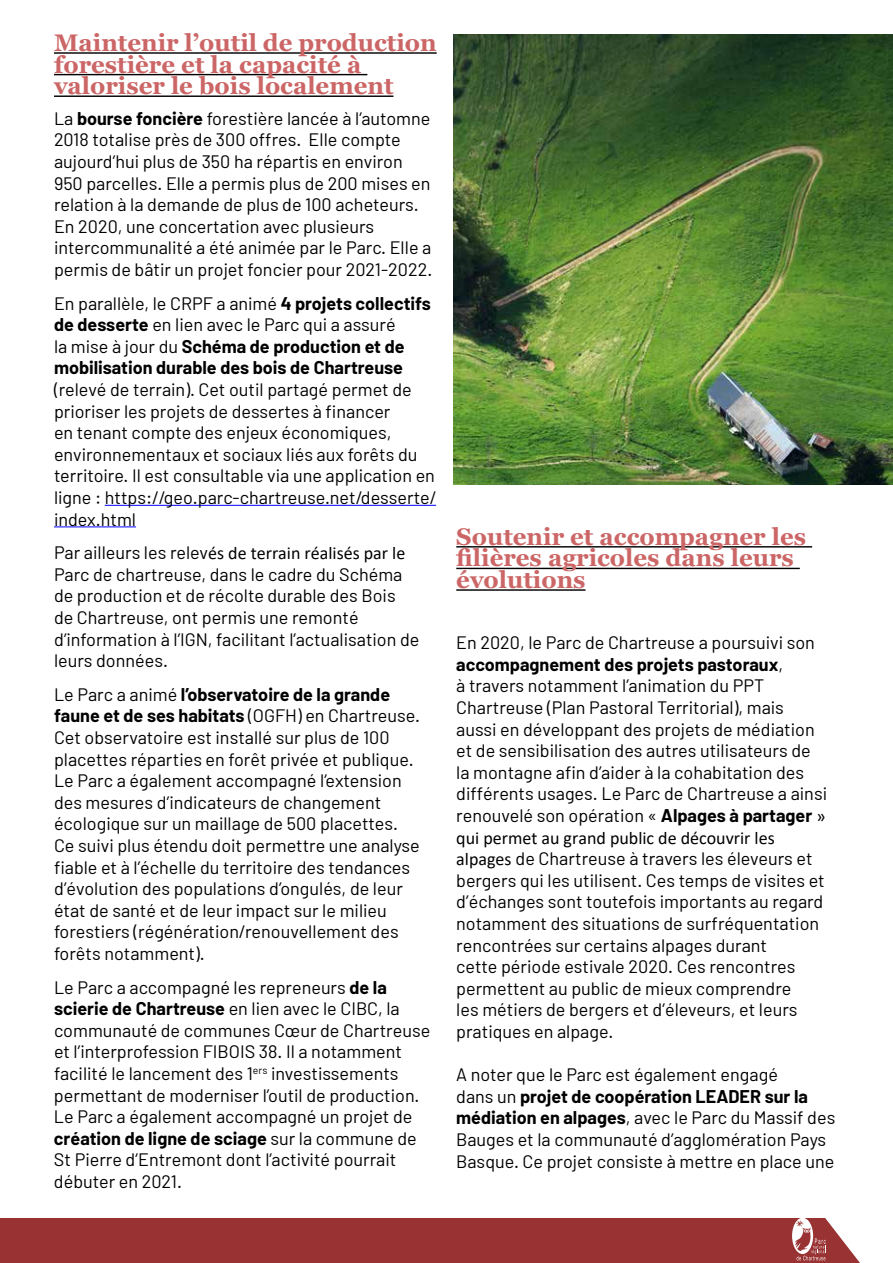
<style>
.page{position:relative;width:893px;height:1263px;background:#fff}
.page>*{position:absolute;margin:0;border:0;box-sizing:border-box;transform-origin:0 0}
.t1{font:700 24px/21.6px "Georgia";color:#c66}
.t2{font:18px/21.6px "Barlow";color:#000}
.t3{font:700 18px/21.6px "Barlow";color:#000}
.t4{font:18px "Calibri";color:#000}
.s1{font-weight:700}
.s2{font-weight:400}
.s3{font-family:"Barlow"}
.s4{font-family:"Calibri"}
</style>
<div class="page">
<div style="left:0;top:1218px;width:860px;height:45px;background:#933"></div>
<svg style="left:792px;top:1218px;width:68px;height:45px"></svg>
<hr style="left:54px;top:52px;width:383px;height:2px;background:#000">
<hr style="left:54px;top:74px;width:313px;height:1px;background:#000">
<hr style="left:54px;top:95px;width:339px;height:2px;background:#000">
<hr style="left:105px;top:505px;width:331px;height:1px;background:#00f">
<hr style="left:54px;top:526px;width:82px;height:1px;background:#00f">
<hr style="left:456px;top:546px;width:356px;height:1px;background:#000">
<hr style="left:456px;top:568px;width:344px;height:1px;background:#000">
<hr style="left:456px;top:589px;width:129px;height:2px;background:#000">
<img style="left:454px;top:34px;width:439px;height:450px">
<h1 class="t1" style="left:54px;top:32px;width:384px">Maintenir l’outil de production forestière et la capacité à valoriser le bois localement</h1>
<p class="t2" style="left:54px;top:107px;width:380px">La <span class="s1">bourse foncière</span> forestière lancée à l’automne 2018 totalise près de 300 offres. Elle compte aujourd’hui plus de 350 ha répartis en environ 950 parcelles. Elle a permis plus de 200 mises en relation à la demande de plus de 100 acheteurs.<br>En 2020, une concertation avec plusieurs intercommunalité a été animée par le Parc. Elle a permis de bâtir un projet foncier pour 2021-2022.</p>
<p class="t3" style="left:54px;top:292px;width:378px"><span class="s2">En parallèle, le CRPF a animé</span> 4 projets collectifs de desserte <span class="s2">en lien avec le Parc qui a assuré<br>la mise à jour du</span> Schéma de production et de mobilisation durable des bois de Chartreuse</p>
<p class="t2" style="left:54px;top:378px;width:384px">(relevé de terrain). Cet outil partagé permet de prioriser les projets de dessertes à financer<br>en tenant compte des enjeux économiques, environnementaux et sociaux liés aux forêts du territoire. Il est consultable via une application en ligne : https://geo.parc-chartreuse.net/desserte/ index.html</p>
<p class="t4" style="left:54px;top:541px;width:353px"><span class="s3">Par ailleurs les relev</span>és de terrain réalisés par le</p>
<p class="t2" style="left:54px;top:563px;width:367px">Parc de chartreuse, dans le cadre du Schéma de production et de récolte durable des Bois de Chartreuse, ont permis une remonté d’information à l’IGN, facilitant l’actualisation de leurs données.</p>
<p class="t2" style="left:54px;top:683px;width:368px">Le Parc a animé <span class="s1">l’observatoire de la grande faune et de ses habitats</span> (OGFH) en Chartreuse.<br>Cet observatoire est installé sur plus de 100 placettes réparties en forêt privée et publique.<br>Le Parc a également accompagné l’extension des mesures d’indicateurs de changement écologique sur un maillage de 500 placettes.<br>Ce suivi plus étendu doit permettre une analyse fiable et à l’échelle du territoire des tendances d’évolution des populations d’ongulés, de leur état de santé et de leur impact sur le milieu forestiers (régénération/renouvellement des forêts notamment).</p>
<p class="t2" style="left:54px;top:976px;width:378px">Le Parc a accompagné les repreneurs <span class="s1">de la scierie de Chartreuse</span> en lien avec le CIBC, la communauté de communes Cœur de Chartreuse et l’interprofession FIBOIS 38. Il a notamment facilité le lancement des 1<sup>ers</sup> investissements permettant de moderniser l’outil de production.<br>Le Parc a également accompagné un projet de <span class="s1">création de ligne de sciage</span> sur la commune de St Pierre d’Entremont dont l’activité pourrait débuter en 2021.</p>
<h1 class="t1" style="left:456px;top:526px;width:351px">Soutenir et accompagner les filières agricoles dans leurs évolutions</h1>
<p class="t2" style="left:456px;top:631px;width:372px">En 2020, le Parc de Chartreuse a poursuivi son <span class="s1">accompagnement des projets pastoraux</span>,<br>à travers notamment l’animation du PPT Chartreuse (Plan Pastoral Territorial), mais aussi en développant des projets de médiation et de sensibilisation des autres utilisateurs de la montagne afin d’aider à la cohabitation des différents usages. Le Parc de Chartreuse a ainsi renouvelé son opération « <span class="s1">Alpages à partager</span> <span class="s4">»</span></p>
<p class="t4" style="left:456px;top:825px;width:320px">qui permet au grand public de découvrir les</p>
<p class="t2" style="left:456px;top:847px;width:370px"><span class="s4">alpages</span> de Chartreuse à travers les éleveurs et bergers qui les utilisent. Ces temps de visites et d’échanges sont toutefois importants au regard notamment des situations de surfréquentation rencontrées sur certains alpages durant<br>cette période estivale 2020. Ces rencontres permettent au public de mieux comprendre<br>les métiers de bergers et d’éleveurs, et leurs pratiques en alpage.</p>
<p class="t2" style="left:456px;top:1063px;width:381px">A noter que le Parc est également engagé<br>dans un <span class="s1">projet de coopération LEADER sur la médiation en alpages</span>, avec le Parc du Massif des Bauges et la communauté d’agglomération Pays Basque. Ce projet consiste à mettre en place une</p>
</div>
